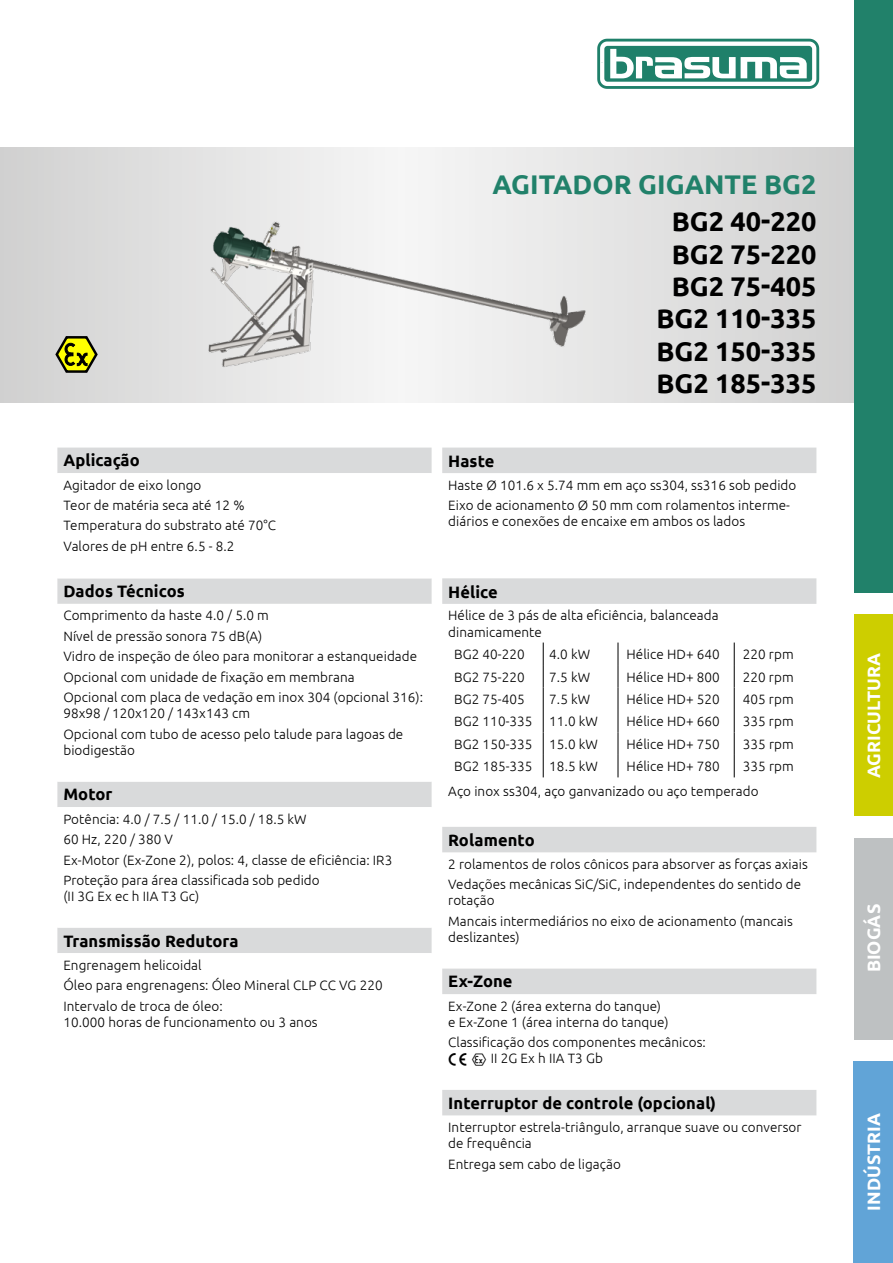
<style>
.page{position:relative;width:893px;height:1263px;background:#fff}
.page>*{position:absolute;margin:0;border:0;box-sizing:border-box;transform-origin:0 0}
.t1{font:700 27px/32.4px "Ubuntu";color:#000;text-align:center}
.t2{font:700 27px "Ubuntu";color:#21816a}
.t3{font:700 18px "Ubuntu";color:#fff}
.t4{font:700 16.5px "Ubuntu";letter-spacing:.005em;color:#000}
.t5{font:300 13.5px/20.4px "Ubuntu";letter-spacing:.005em;color:#000}
.s1{font-family:"Eex";font-weight:400}
</style>
<div class="page">
<div style="left:0;top:148px;width:859px;height:255px;background:#d9d9d9"></div>
<div style="left:855px;top:0;width:38px;height:593px;background:#21816a"></div>
<div style="left:854px;top:1061px;width:39px;height:202px;background:#61a4d7"></div>
<div style="left:854px;top:838px;width:39px;height:202px;background:#bec1c2"></div>
<div style="left:854px;top:614px;width:39px;height:202px;background:#cdce00"></div>
<svg style="left:597px;top:39px;width:222px;height:50px"></svg>
<img style="left:145px;top:151px;width:472px;height:297px">
<div style="left:57px;top:448px;width:375px;height:25px;background:#d9dadb"></div>
<svg style="left:57px;top:578px;width:375px;height:375px"></svg>
<svg style="left:442px;top:448px;width:374px;height:667px"></svg>
<svg style="left:543px;top:642px;width:1px;height:135px"></svg>
<svg style="left:618px;top:642px;width:1px;height:135px"></svg>
<svg style="left:734px;top:642px;width:1px;height:135px"></svg>
<svg style="left:55px;top:336px;width:43px;height:37px"></svg>
<p class="t4" style="left:63px;top:450px;width:78px">Aplicação</p>
<p class="t5" style="left:63px;top:474px;width:214px">Agitador de eixo longo<br>Teor de matéria seca até 12 %<br>Temperatura do substrato até 70°C<br>Valores de pH entre 6.5 - 8.2</p>
<p class="t4" style="left:63px;top:581px;width:123px">Dados Técnicos</p>
<p class="t5" style="left:63px;top:605px;width:361px">Comprimento da haste 4.0 / 5.0 m<br>Nível de pressão sonora 75 dB(A)<br>Vidro de inspeção de óleo para monitorar a estanqueidade Opcional com unidade de fixação em membrana<br>Opcional com placa de vedação em inox 304 (opcional 316):</p>
<p class="t5" style="left:63px;top:703px;width:341px">98x98 / 120x120 / 143x143 cm<br>Opcional com tubo de acesso pelo talude para lagoas de</p>
<p class="t5" style="left:63px;top:740px;width:73px">biodigestão</p>
<p class="t4" style="left:63px;top:784px;width:51px">Motor</p>
<p class="t5" style="left:63px;top:808px;width:330px">Potência: 4.0 / 7.5 / 11.0 / 15.0 / 18.5 kW<br>60 Hz, 220 / 380 V<br>Ex-Motor (Ex-Zone 2), polos: 4, classe de eficiência: IR3<br>Proteção para área classificada sob pedido</p>
<p class="t5" style="left:63px;top:886px;width:137px">(II 3G Ex ec h IIA T3 Gc)</p>
<p class="t4" style="left:63px;top:931px;width:177px">Transmissão Redutora</p>
<p class="t5" style="left:63px;top:954px;width:321px">Engrenagem helicoidal<br>Óleo para engrenagens: Óleo Mineral CLP CC VG 220<br>Intervalo de troca de óleo:</p>
<p class="t5" style="left:63px;top:1011px;width:256px">10.000 horas de funcionamento ou 3 anos</p>
<h1 class="t2" style="left:492px;top:168px;width:325px">AGITADOR GIGANTE BG2</h1>
<h1 class="t1" style="left:656px;top:205px;width:162px">BG2 40-220<br>BG2 75-220<br>BG2 75-405<br>BG2 110-335<br>BG2 150-335<br>BG2 185-335</h1>
<p class="t4" style="left:448px;top:451px;width:48px">Haste</p>
<p class="t5" style="left:448px;top:474px;width:350px">Haste Ø 101.6 x 5.74 mm em aço ss304, ss316 sob pedido<br>Eixo de acionamento Ø 50 mm com rolamentos interme-</p>
<p class="t5" style="left:448px;top:511px;width:298px">diários e conexões de encaixe em ambos os lados</p>
<p class="t4" style="left:448px;top:582px;width:51px">Hélice</p>
<p class="t5" style="left:448px;top:607px;width:272px;line-height:16.2px">Hélice de 3 pás de alta eficiência, balanceada dinamicamente</p>
<p class="t5" style="left:454px;top:644px;width:72px">BG2 40-220</p>
<p class="t5" style="left:549px;top:644px;width:43px">4.0 kW</p>
<p class="t5" style="left:626px;top:644px;width:95px">Hélice HD+ 640</p>
<p class="t5" style="left:743px;top:644px;width:52px">220 rpm</p>
<p class="t5" style="left:454px;top:666px;width:72px">BG2 75-220</p>
<p class="t5" style="left:549px;top:666px;width:43px">7.5 kW</p>
<p class="t5" style="left:626px;top:666px;width:95px">Hélice HD+ 800</p>
<p class="t5" style="left:743px;top:666px;width:52px">220 rpm</p>
<p class="t5" style="left:454px;top:689px;width:72px">BG2 75-405</p>
<p class="t5" style="left:549px;top:689px;width:43px">7.5 kW</p>
<p class="t5" style="left:626px;top:689px;width:95px">Hélice HD+ 520</p>
<p class="t5" style="left:743px;top:689px;width:52px">405 rpm</p>
<p class="t5" style="left:454px;top:711px;width:145px">BG2 110-335 11.0 kW</p>
<p class="t5" style="left:627px;top:711px;width:95px">Hélice HD+ 660</p>
<p class="t5" style="left:743px;top:711px;width:52px">335 rpm</p>
<p class="t5" style="left:454px;top:734px;width:145px">BG2 150-335 15.0 kW</p>
<p class="t5" style="left:627px;top:734px;width:95px">Hélice HD+ 750</p>
<p class="t5" style="left:743px;top:734px;width:52px">335 rpm</p>
<p class="t5" style="left:454px;top:756px;width:145px">BG2 185-335 18.5 kW</p>
<p class="t5" style="left:627px;top:756px;width:95px">Hélice HD+ 780</p>
<p class="t5" style="left:448px;top:754px;width:347px;line-height:24.8px;text-indent:294px">335 rpm<br>Aço inox ss304, aço ganvanizado ou aço temperado</p>
<p class="t4" style="left:448px;top:830px;width:88px">Rolamento</p>
<p class="t5" style="left:448px;top:853px;width:361px">2 rolamentos de rolos cônicos para absorver as forças axiais<br>Vedações mecânicas SiC/SiC, independentes do sentido de</p>
<p class="t5" style="left:448px;top:890px;width:346px">rotação<br>Mancais intermediários no eixo de acionamento (mancais</p>
<p class="t5" style="left:448px;top:927px;width:73px">deslizantes)</p>
<p class="t4" style="left:448px;top:971px;width:66px">Ex-Zone</p>
<p class="t5" style="left:448px;top:997px;width:222px;line-height:16.2px">Ex-Zone 2 (área externa do tanque) e Ex-Zone 1 (área interna do tanque)</p>
<p class="t5" style="left:448px;top:1034px;width:259px;line-height:16.2px">Classificação dos componentes mecânicos:<br><span class="s1">C E</span> II 2G Ex h IIA T3 Gb</p>
<p class="t4" style="left:448px;top:1093px;width:269px">Interruptor de controle (opcional)</p>
<p class="t5" style="left:448px;top:1119px;width:355px;line-height:16.2px">Interruptor estrela-triângulo, arranque suave ou conversor de frequência</p>
<p class="t5" style="left:448px;top:1153px;width:174px">Entrega sem cabo de ligação</p>
<h2 class="t3" style="left:863px;top:778px;width:127px;rotate:-90deg">AGRICULTURA</h2>
<h2 class="t3" style="left:863px;top:972px;width:70px;rotate:-90deg">BIOGÁS</h2>
<h2 class="t3" style="left:863px;top:1210px;width:99px;rotate:-90deg">INDÚSTRIA</h2>
</div>
